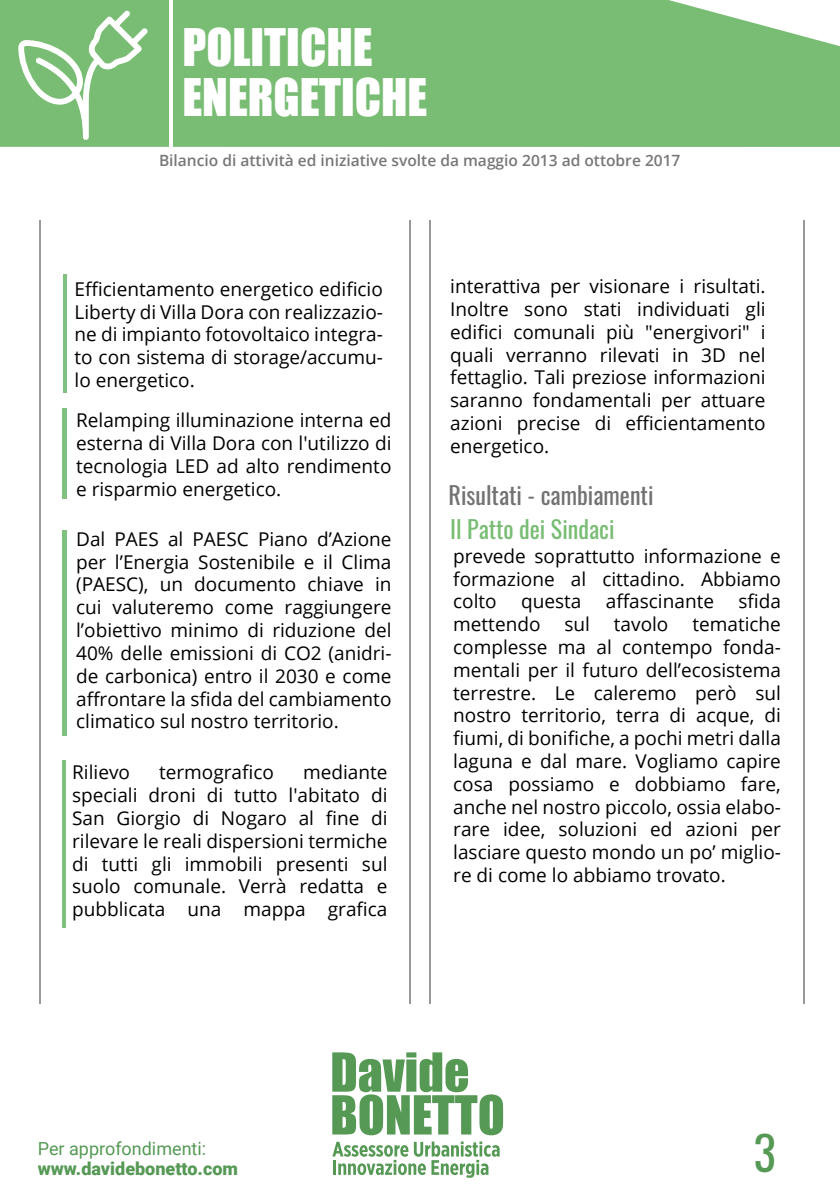
<style>
.page{position:relative;width:840px;height:1191px;background:#fff}
.page>*{position:absolute;margin:0;border:0;box-sizing:border-box;transform-origin:0 0}
.t1{font:47.6px/49.2px "Impact";color:#fff}
.t2{font:46.4px "Oswald";color:#595}
.t3{font:24px "Oswald";color:#727272}
.t4{font:24px "Oswald";color:#78bd73}
.t5{font:19px/22.8px "Open Sans";color:#010101;text-align:justify}
.t6{font:900 18px "Roboto";color:#595}
.t7{font:18px "Roboto";color:#595}
.t8{font:600 15.6px "Open Sans";color:#777778}
</style>
<div class="page">
<hr style="left:63px;top:274px;width:4px;height:119px;background:#80c17f">
<hr style="left:62px;top:530px;width:4px;height:205px;background:#80c17f">
<hr style="left:62px;top:408px;width:4px;height:91px;background:#80c17f">
<hr style="left:39px;top:220px;width:1px;height:783px;background:#000">
<hr style="left:409px;top:220px;width:1px;height:783px;background:#000">
<hr style="left:429px;top:220px;width:1px;height:783px;background:#000">
<hr style="left:803px;top:220px;width:1px;height:783px;background:#000">
<hr style="left:63px;top:760px;width:3px;height:167px;background:#80c17f">
<div style="left:0;top:0;width:839px;height:147px;background:#78bd73"></div>
<hr style="left:169px;top:0;width:3px;height:147px;background:#fff">
<svg style="left:18px;top:10px;width:130px;height:130px"></svg>
<svg style="left:332px;top:1052px;width:171px;height:83px"></svg>
<svg style="left:332px;top:1141px;width:167px;height:36px"></svg>
<h1 class="t1" style="left:182px;top:22px;width:246px">POLITICHE<br>ENERGETICHE</h1>
<p class="t8" style="left:159px;top:149px;width:522px">Bilancio di attività ed iniziative svolte da maggio 2013 ad ottobre 2017</p>
<p class="t5" style="left:75px;top:277px;width:310px">Efficientamento energetico edificio Liberty di Villa Dora con realizzazio&shy;ne di impianto fotovoltaico integra&shy;to con sistema di storage/accumu&shy;lo energetico.</p>
<p class="t5" style="left:76px;top:408px;width:317px">Relamping illuminazione interna ed esterna di Villa Dora con l'utilizzo di tecnologia LED ad alto rendimento e risparmio energetico.</p>
<p class="t5" style="left:76px;top:527px;width:317px">Dal PAES al PAESC Piano d’Azione per l’Energia Sostenibile e il Clima (PAESC), un documento chiave in cui valuteremo come raggiungere l’obiettivo minimo di riduzione del 40% delle emissioni di CO2 (anidri&shy;de carbonica) entro il 2030 e come affrontare la sfida del cambiamento climatico sul nostro territorio.</p>
<p class="t5" style="left:72px;top:760px;width:59px">Rilievo</p>
<p class="t5" style="left:159px;top:760px;width:116px">termografico</p>
<p class="t5" style="left:72px;top:760px;width:317px;text-indent:231px">mediante speciali droni di tutto l'abitato di San Giorgio di Nogaro al fine di rilevare le reali dispersioni termiche di tutti gli immobili presenti sul suolo comunale. Verrà redatta e pubblicata una mappa grafica</p>
<p class="t5" style="left:450px;top:274px;width:317px">interattiva per visionare i risultati.<br>Inoltre sono stati individuati gli edifici comunali più "energivori" i quali verranno rilevati in 3D nel fettaglio. Tali preziose informazioni saranno fondamentali per attuare azioni precise di efficientamento energetico.</p>
<p class="t3" style="left:448px;top:473px;width:206px">Risultati - cambiamenti</p>
<p class="t4" style="left:450px;top:507px;width:166px">Il Patto dei Sindaci</p>
<p class="t5" style="left:453px;top:544px;width:329px">prevede soprattutto informazione e formazione al cittadino. Abbiamo colto</p>
<p class="t5" style="left:521px;top:589px;width:62px">questa</p>
<p class="t5" style="left:605px;top:589px;width:110px">affascinante</p>
<p class="t5" style="left:738px;top:589px;width:44px">sfida</p>
<p class="t5" style="left:453px;top:612px;width:89px">mettendo</p>
<p class="t5" style="left:564px;top:612px;width:27px">sul</p>
<p class="t5" style="left:613px;top:612px;width:56px">tavolo</p>
<p class="t5" style="left:453px;top:612px;width:329px;text-indent:239px">tematiche complesse ma al contempo fonda&shy;mentali per il futuro dell’ecosistema terrestre. Le caleremo però sul nostro territorio, terra di acque, di fiumi, di bonifiche, a pochi metri dalla laguna e dal mare. Vogliamo capire cosa possiamo e dobbiamo fare, anche nel nostro piccolo, ossia elabo&shy;rare idee, soluzioni ed azioni per lasciare questo mondo un po’ miglio&shy;re di come lo abbiamo trovato.</p>
<p class="t7" style="left:38px;top:1135px;width:170px">Per approfondimenti:</p>
<p class="t6" style="left:38px;top:1155px;width:202px">www.davidebonetto.com</p>
<h2 class="t2" style="left:753px;top:1111px;width:23px">3</h2>
</div>
